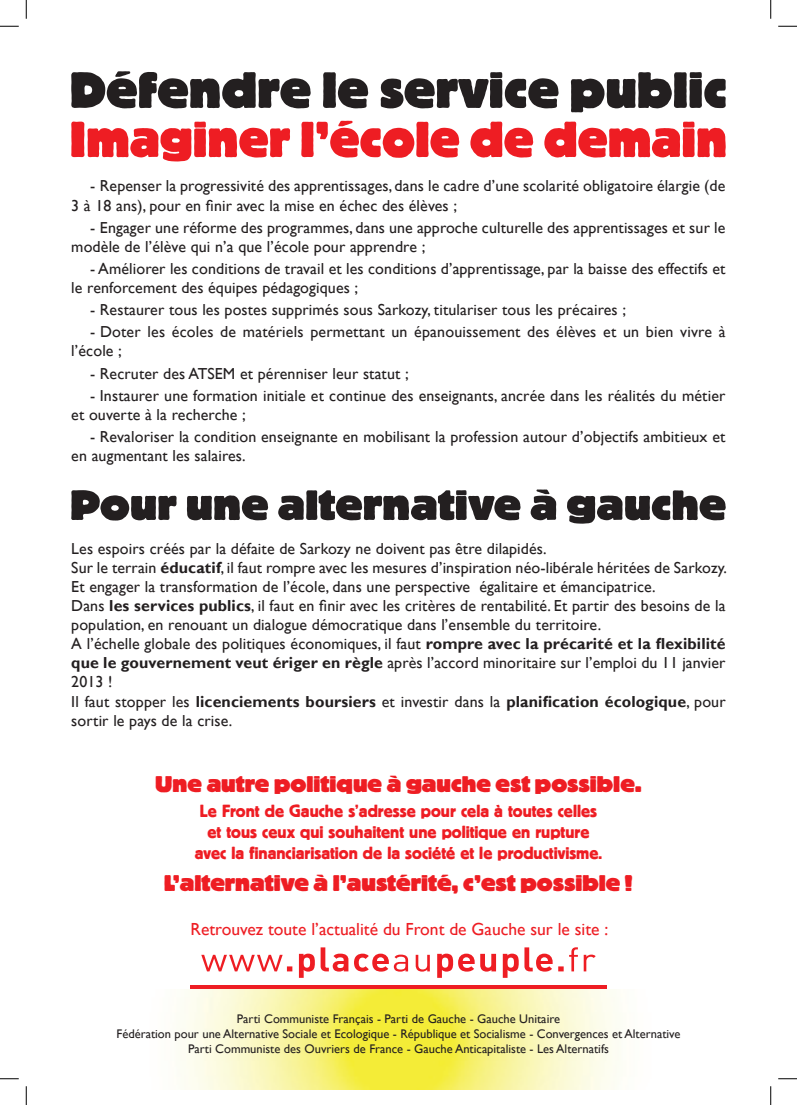
<style>
.page{position:relative;width:797px;height:1105px;background:#fff}
.page>*{position:absolute;margin:0;border:0;box-sizing:border-box;transform-origin:0 0}
.t1{font:800 22.5px "Block BE";color:#ee1d23}
.t2{font:17.5px/21px "Block BE";color:#ee1d23;text-align:center}
.t3{font:17.5px "Gill Sans";color:#ee1d23}
.t4{font:16px/19.1px "Gill Sans";letter-spacing:.01em;color:#231f20}
.t5{font:12.5px/15px "Gill Sans";color:#231f20;text-align:center}
.s1{font-weight:700}
</style>
<div class="page">
<img style="left:177px;top:989px;width:444px;height:100px">
<hr style="left:190px;top:985px;width:416px;height:4px;background:#ee1d23">
<svg style="left:201px;top:947px;width:394px;height:31px"></svg>
<svg style="left:71px;top:71px;width:654px;height:41px"></svg>
<svg style="left:71px;top:121px;width:654px;height:40px"></svg>
<svg style="left:71px;top:489px;width:654px;height:35px"></svg>
<svg style="left:0;top:25px;width:19px;height:2px"></svg>
<svg style="left:778px;top:25px;width:19px;height:2px"></svg>
<svg style="left:0;top:1078px;width:19px;height:1px"></svg>
<svg style="left:778px;top:1078px;width:19px;height:1px"></svg>
<svg style="left:25px;top:0;width:2px;height:19px"></svg>
<svg style="left:25px;top:1086px;width:2px;height:19px"></svg>
<svg style="left:770px;top:0;width:1px;height:19px"></svg>
<svg style="left:770px;top:1086px;width:1px;height:19px"></svg>
<p class="t4" style="left:71px;top:177px;width:655px;text-indent:19px">- Repenser la progressivité des apprentissages, dans le cadre d’une scolarité obligatoire élargie (de<br>3 à 18 ans), pour en finir avec la mise en échec des élèves ;</p>
<p class="t4" style="left:71px;top:218px;width:655px;text-indent:19px">- Engager une réforme des programmes, dans une approche culturelle des apprentissages et sur le modèle de l’élève qui n’a que l’école pour apprendre ;</p>
<p class="t4" style="left:71px;top:259px;width:655px;text-indent:19px">- Améliorer les conditions de travail et les conditions d’apprentissage, par la baisse des effectifs et le renforcement des équipes pédagogiques ;</p>
<p class="t4" style="left:90px;top:300px;width:537px">- Restaurer tous les postes supprimés sous Sarkozy, titulariser tous les précaires ;</p>
<p class="t4" style="left:71px;top:323px;width:656px;text-indent:19px">- Doter les écoles de matériels permettant un épanouissement des élèves et un bien vivre à l’école ;</p>
<p class="t4" style="left:90px;top:364px;width:320px">- Recruter des ATSEM et pérenniser leur statut ;</p>
<p class="t4" style="left:71px;top:386px;width:655px;text-indent:19px">- Instaurer une formation initiale et continue des enseignants, ancrée dans les réalités du métier et ouverte à la recherche ;</p>
<p class="t4" style="left:71px;top:427px;width:655px;text-indent:19px">- Revaloriser la condition enseignante en mobilisant la profession autour d’objectifs ambitieux et en augmentant les salaires.</p>
<p class="t4" style="left:71px;top:539px;width:657px">Les espoirs créés par la défaite de Sarkozy ne doivent pas être dilapidés.<br>Sur le terrain <span class="s1">éducatif</span>, il faut rompre avec les mesures d’inspiration néo-libérale héritées de Sarkozy.<br>Et engager la transformation de l’école, dans une perspective égalitaire et émancipatrice.<br>Dans <span class="s1">les services publics</span>, il faut en finir avec les critères de rentabilité. Et partir des besoins de la population, en renouant un dialogue démocratique dans l’ensemble du territoire.<br>A l’échelle globale des politiques économiques, il faut <span class="s1">rompre avec la précarité et la flexibilité que le gouvernement veut ériger en règle</span> après l’accord minoritaire sur l’emploi du 11 janvier 2013 !<br>Il faut stopper les <span class="s1">licenciements boursiers</span> et investir dans la <span class="s1">planification écologique</span>, pour sortir le pays de la crise.</p>
<h1 class="t1" style="left:155px;top:771px;width:488px">Une autre politique à gauche est possible.</h1>
<p class="t2" style="left:195px;top:800px;width:409px">Le Front de Gauche s’adresse pour cela à toutes celles et tous ceux qui souhaitent une politique en rupture avec la financiarisation de la société et le productivisme.</p>
<h1 class="t1" style="left:164px;top:870px;width:470px">L’alternative à l’austérité, c’est possible !</h1>
<p class="t3" style="left:190px;top:919px;width:419px">Retrouvez toute l’actualité du Front de Gauche sur le site :</p>
<p class="t5" style="left:116px;top:1011px;width:565px">Parti Communiste Français - Parti de Gauche - Gauche Unitaire<br>Fédération pour une Alternative Sociale et Ecologique - République et Socialisme - Convergences et Alternative<br>Parti Communiste des Ouvriers de France - Gauche Anticapitaliste - Les Alternatifs</p>
</div>
